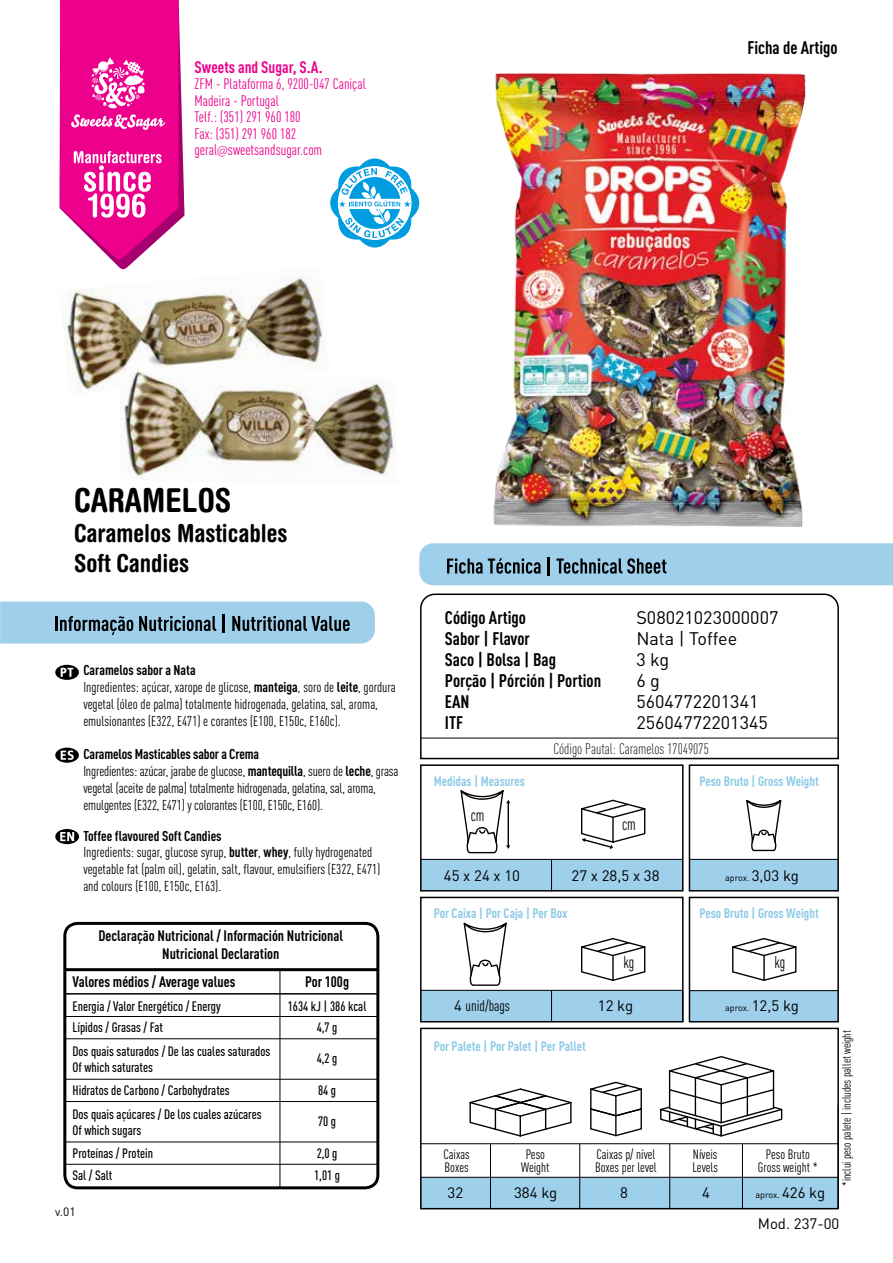
<style>
.page{position:relative;width:893px;height:1263px;background:#fff}
.page>*{position:absolute;margin:0;border:0;box-sizing:border-box;transform-origin:0 0}
.t1{font:700 condensed 33px "Helvetica Rounded";color:#000}
.t2{font:700 condensed 24.75px/29.7px "Helvetica Rounded";color:#000}
.t3{font:700 18px/21px "DIN Cond";color:#000}
.t4{font:18px/21px "DIN";color:#000}
.t5{font:16.65px "DIN Cond";letter-spacing:-.015em;color:#000;scale:.9 1}
.t6{font:700 16.5px "DIN Cond";color:#ec008c}
.t7{font:15px/16.5px "DIN Cond";color:#ec008c}
.t8{font:700 15px/18px "DIN Cond";color:#000;text-align:center}
.t9{font:15px "DIN";color:#000}
.t10{font:300 15px "DIN Cond";color:#000}
.t11{font:15px "DIN Cond";color:#000}
.t12{font:14.1px/17px "DIN Cond";color:#000}
.t13{font:500 13.5px/22.5px "DIN Cond";color:#000}
.t14{font:700 13.5px "DIN Cond";color:#8bcae6}
.t15{font:13.5px/13.5px "DIN Cond";color:#000}
.t16{font:12px "DIN Cond";color:#000}
.t17{font:12px "DIN";color:#000}
.t18{font:9px "DIN";letter-spacing:-.01em;color:#000}
.s1{font-family:"Myriad Pro";font-weight:300}
.s2{font-weight:700}
.s3{font-size:15px}
.s4{font-family:"DIN"}
</style>
<div class="page">
<div style="left:420px;top:990px;width:263px;height:32px;background:#9ecfeb"></div>
<div style="left:420px;top:1177px;width:418px;height:31px;background:#9ecfeb"></div>
<hr style="left:490px;top:1144px;width:1px;height:65px;background:#000">
<hr style="left:579px;top:1144px;width:1px;height:65px;background:#000">
<hr style="left:669px;top:1144px;width:1px;height:65px;background:#000">
<hr style="left:742px;top:1144px;width:1px;height:65px;background:#000">
<div style="left:420px;top:1028px;width:419px;height:181px;border:2px solid #000"></div>
<hr style="left:421px;top:1177px;width:417px;height:1px;background:#000">
<hr style="left:421px;top:1143px;width:417px;height:1px;background:#000">
<svg style="left:420px;top:595px;width:419px;height:165px"></svg>
<div style="left:420px;top:897px;width:263px;height:125px;border:2px solid #000"></div>
<hr style="left:682px;top:990px;width:1px;height:32px;background:#000">
<hr style="left:420px;top:990px;width:263px;height:1px;background:#000">
<div style="left:689px;top:991px;width:149px;height:31px;background:#9ecfeb"></div>
<hr style="left:689px;top:990px;width:149px;height:1px;background:#000">
<div style="left:689px;top:859px;width:149px;height:32px;background:#9ecfeb"></div>
<hr style="left:689px;top:859px;width:149px;height:1px;background:#000">
<div style="left:420px;top:859px;width:263px;height:32px;background:#9ecfeb"></div>
<div style="left:420px;top:764px;width:263px;height:127px;border:2px solid #000"></div>
<hr style="left:420px;top:859px;width:263px;height:1px;background:#000">
<hr style="left:551px;top:859px;width:1px;height:33px;background:#000">
<hr style="left:551px;top:990px;width:1px;height:32px;background:#000">
<div style="left:689px;top:764px;width:150px;height:127px;border:2px solid #000"></div>
<div style="left:689px;top:897px;width:150px;height:125px;border:2px solid #000"></div>
<hr style="left:421px;top:738px;width:417px;height:1px;background:#000">
<svg style="left:581px;top:799px;width:65px;height:50px"></svg>
<svg style="left:581px;top:938px;width:65px;height:43px"></svg>
<svg style="left:732px;top:938px;width:65px;height:43px"></svg>
<svg style="left:660px;top:1056px;width:123px;height:81px"></svg>
<svg style="left:469px;top:1088px;width:103px;height:49px"></svg>
<svg style="left:590px;top:1081px;width:52px;height:56px"></svg>
<svg style="left:460px;top:790px;width:50px;height:64px"></svg>
<svg style="left:463px;top:922px;width:44px;height:64px"></svg>
<svg style="left:746px;top:799px;width:36px;height:53px"></svg>
<svg style="left:60px;top:0;width:124px;height:266px"></svg>
<svg style="left:330px;top:158px;width:53px;height:90px"></svg>
<svg style="left:0;top:601px;width:375px;height:42px;background:#8db7d0"></svg>
<img style="left:62px;top:266px;width:261px;height:126px">
<img style="left:119px;top:369px;width:264px;height:109px">
<svg style="left:55px;top:665px;width:24px;height:15px"></svg>
<svg style="left:55px;top:748px;width:24px;height:15px"></svg>
<svg style="left:55px;top:829px;width:24px;height:15px"></svg>
<div style="left:63px;top:922px;width:316px;height:267px;border:3px solid #000;border-radius:13px"></div>
<hr style="left:64px;top:993px;width:313px;height:1px;background:#000">
<hr style="left:64px;top:968px;width:313px;height:3px;background:#000">
<hr style="left:64px;top:1016px;width:313px;height:1px;background:#000">
<hr style="left:64px;top:1079px;width:313px;height:1px;background:#000">
<hr style="left:64px;top:1141px;width:313px;height:1px;background:#000">
<hr style="left:64px;top:1038px;width:313px;height:1px;background:#000">
<hr style="left:64px;top:1101px;width:313px;height:1px;background:#000">
<hr style="left:64px;top:1164px;width:313px;height:1px;background:#000">
<hr style="left:280px;top:970px;width:1px;height:217px;background:#000">
<img style="left:383px;top:72px;width:510px;height:523px">
<p class="t6" style="left:195px;top:57px;width:130px">Sweets and Sugar, S.A.</p>
<p class="t7" style="left:195px;top:76px;width:173px">ZFM - Plataforma 6, 9200-047 Caniçal<br>Madeira - Portugal<br>Telf.: (351) 291 960 180<br>Fax: (351) 291 960 182 geral<span class="s1">@</span>sweetsandsugar.com</p>
<p class="t3" style="left:747px;top:37px;width:92px">Ficha de Artigo</p>
<h1 class="t1" style="left:74px;top:480px;width:159px">CARAMELOS</h1>
<h2 class="t2" style="left:74px;top:518px;width:215px">Caramelos Masticables<br>Soft Candies</h2>
<p class="t12" style="left:83px;top:661px;width:314px"><span class="s2">Caramelos sabor a Nata<br></span>Ingredientes: açúcar, xarope de glicose, <span class="s2">manteiga</span>, soro de <span class="s2">leite</span>, gordura vegetal (óleo de palma) totalmente hidrogenada, gelatina, sal, aroma, emulsionantes (E322, E471) e corantes (E100, E150c, E160c).</p>
<p class="t12" style="left:83px;top:745px;width:317px"><span class="s2">Caramelos Masticables sabor a Crema<br></span>Ingredientes: azúcar, jarabe de glucose, <span class="s2">mantequilla</span>, suero de <span class="s2">leche</span>, grasa vegetal (aceite de palma) totalmente hidrogenada, gelatina, sal, aroma, emulgentes (E322, E471) y colorantes (E100, E150c, E160).</p>
<p class="t12" style="left:83px;top:827px;width:299px"><span class="s2">Toffee flavoured Soft Candies<br></span>Ingredients: sugar, glucose syrup, <span class="s2">butter</span>, <span class="s2">whey</span>, fully hydrogenated vegetable fat (palm oil), gelatin, salt, flavour, emulsifiers (E322, E471) and colours (E100, E150c, E163).</p>
<p class="t8" style="left:98px;top:926px;width:246px">Declaração Nutricional / Información Nutricional<br>Nutricional Declaration</p>
<p class="t8" style="left:73px;top:972px;width:164px">Valores médios / Average values</p>
<p class="t13" style="left:73px;top:995px;width:150px;line-height:21px">Energia / Valor Energético / Energy<br>Lípidos / Grasas / Fat</p>
<p class="t13" style="left:73px;top:1042px;width:199px;line-height:16.5px">Dos quais saturados / De las cuales saturados<br>Of which saturates</p>
<p class="t13" style="left:73px;top:1077px;width:191px;line-height:24px">Hidratos de Carbono / Carbohydrates<br>Dos quais açúcares / De los cuales azúcares</p>
<p class="t13" style="left:73px;top:1119px;width:82px">Of which sugars<br>Proteínas / Protein<br>Sal / Salt</p>
<p class="t17" style="left:55px;top:1204px;width:22px">v.01</p>
<p class="t8" style="left:305px;top:972px;width:45px">Por 100g</p>
<p class="t13" style="left:288px;top:995px;width:80px;line-height:21px;text-align:center">1634 kJ | 386 kcal<br>4,7 g</p>
<p class="t13" style="left:317px;top:1047px;width:22px">4,2 g</p>
<p class="t13" style="left:318px;top:1078px;width:20px">84 g</p>
<p class="t13" style="left:318px;top:1110px;width:20px">70 g</p>
<p class="t13" style="left:314px;top:1141px;width:27px">2,0 g<br>1,01 g</p>
<p class="t3" style="left:445px;top:606px;width:158px">Código Artigo<br>Sabor | Flavor<br>Saco | Bolsa | Bag<br>Porção | Pórción | Portion<br>EAN<br>ITF</p>
<p class="t4" style="left:636px;top:606px;width:144px">S08021023000007<br>Nata | Toffee<br>3 kg<br>6 g<br>5604772201341<br>25604772201345</p>
<p class="t10" style="left:553px;top:740px;width:157px">Código Pautal: Caramelos 17049075</p>
<p class="t14" style="left:434px;top:773px;width:92px">Medidas | Measures</p>
<p class="t14" style="left:699px;top:773px;width:121px">Peso Bruto | Gross Weight</p>
<p class="t5" style="left:471px;top:806px;width:16px">cm</p>
<p class="t9" style="left:444px;top:866px;width:78px">45 x 24 x 10</p>
<p class="t5" style="left:622px;top:814px;width:16px">cm</p>
<p class="t9" style="left:571px;top:866px;width:90px">27 x 28,5 x 38</p>
<p class="t14" style="left:434px;top:905px;width:135px">Por Caixa | Por Caja | Per Box</p>
<p class="t18" style="left:725px;top:872px;width:75px">aprox. <span class="s3">3,03 kg</span></p>
<p class="t14" style="left:699px;top:904px;width:121px">Peso Bruto | Gross Weight</p>
<p class="t11" style="left:454px;top:997px;width:57px"><span class="s4">4</span> unid/bags</p>
<p class="t14" style="left:434px;top:1038px;width:153px">Por Palete | Por Palet | Per Pallet</p>
<p class="t5" style="left:623px;top:952px;width:14px">kg</p>
<p class="t5" style="left:774px;top:952px;width:14px">kg</p>
<p class="t9" style="left:598px;top:997px;width:37px">12 kg</p>
<p class="t18" style="left:725px;top:1002px;width:75px">aprox. <span class="s3">12,5 kg</span></p>
<p class="t15" style="left:443px;top:1147px;width:28px">Caixas<br>Boxes</p>
<p class="t15" style="left:521px;top:1147px;width:30px;text-align:center">Peso<br>Weight</p>
<p class="t15" style="left:595px;top:1147px;width:63px">Caixas p/ nível<br>Boxes per level</p>
<p class="t15" style="left:692px;top:1147px;width:27px">Níveis<br>Levels</p>
<p class="t15" style="left:758px;top:1147px;width:61px;text-align:center">Peso Bruto<br>Gross weight *</p>
<p class="t9" style="left:448px;top:1183px;width:17px">32</p>
<p class="t9" style="left:514px;top:1183px;width:45px">384 kg</p>
<p class="t9" style="left:620px;top:1183px;width:9px">8</p>
<p class="t9" style="left:702px;top:1183px;width:9px">4</p>
<p class="t18" style="left:755px;top:1189px;width:71px">aprox. <span class="s3">426 kg</span></p>
<p class="t16" style="left:839px;top:1186px;width:157px;rotate:-90deg">*inclui peso palete | includes pallet weight</p>
<p class="t9" style="left:758px;top:1214px;width:83px">Mod. 237-00</p>
</div>
